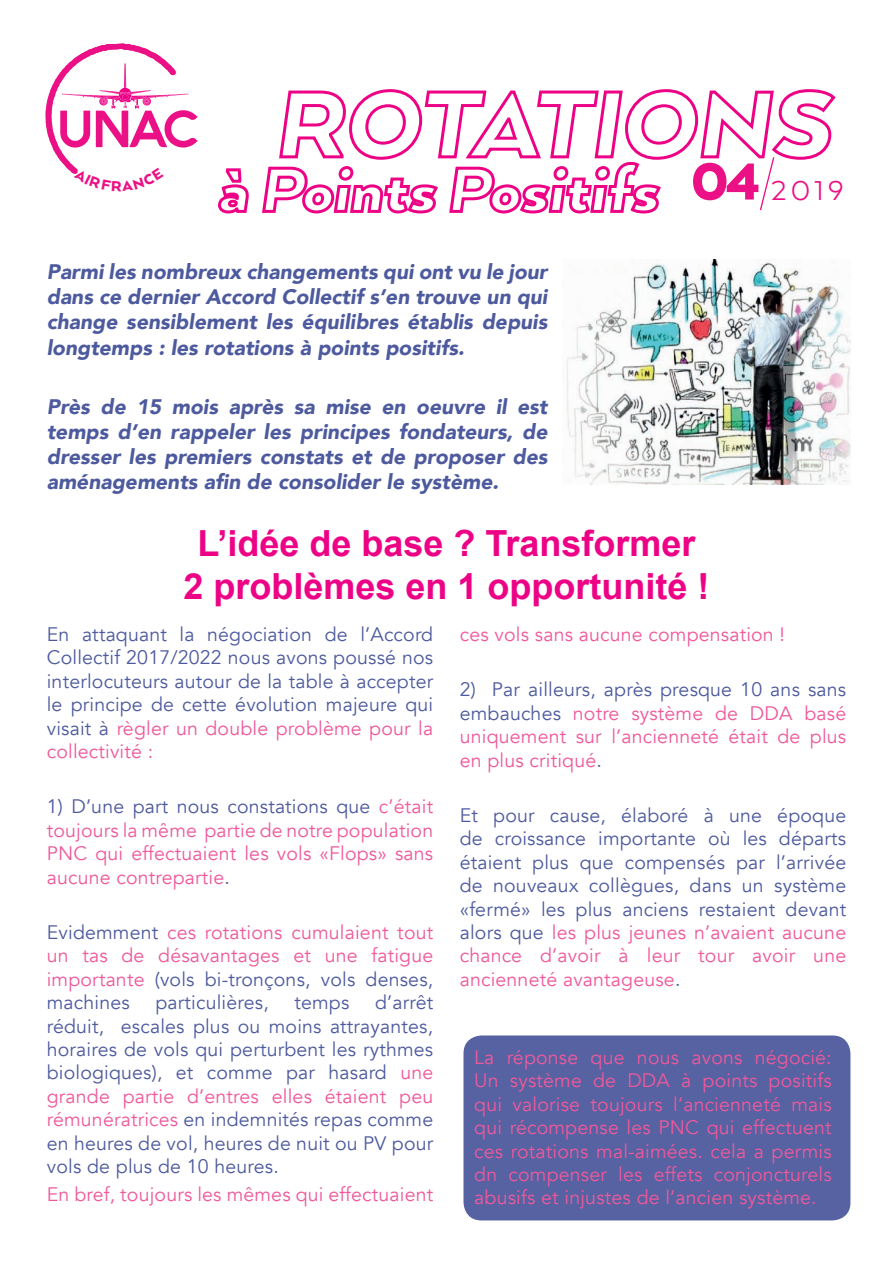
<style>
.page{position:relative;width:893px;height:1263px;background:#fff}
.page>*{position:absolute;margin:0;border:0;box-sizing:border-box;transform-origin:0 0}
.t1{font:700 51px "Aquawax";color:#eb1085}
.t2{font:700 36px/43.2px "Arial";color:#ed0286;text-align:center}
.t3{font:31.5px "Arquitecta";color:#eb1085}
.t4{font:italic 900 21px/25.2px "Avenir";color:#4d5a9e;text-align:justify}
.t5{font:19.5px/23.4px "Avenir";letter-spacing:.01em;color:#4d5a9e;text-align:justify}
.t6{font:19.5px/23.4px "Avenir";letter-spacing:.01em;color:#ef599c;text-align:justify}
.s1{font-weight:900;font-size:60px}
.s2{font-weight:100;font-size:60px}
.s3{color:#ef599c}
.s4{color:#4d5a9e}
</style>
<div class="page">
<img style="left:566px;top:260px;width:284px;height:225px">
<svg style="left:218px;top:168px;width:31px;height:46px"></svg>
<svg style="left:262px;top:89px;width:574px;height:125px"></svg>
<div style="left:463px;top:1035px;width:387px;height:185px;background:#5662a2;border-radius:18px"></div>
<svg style="left:61px;top:63px;width:128px;height:46px"></svg>
<h1 class="t1" style="left:56px;top:96px;width:145px">UNAC</h1>
<p class="t4" style="left:47px;top:259px;width:502px">Parmi les nombreux changements qui ont vu le jour dans ce dernier Accord Collectif s’en trouve un qui change sensiblement les équilibres établis depuis longtemps : les rotations à points positifs.</p>
<p class="t4" style="left:47px;top:393px;width:502px">Près de 15 mois après sa mise en oeuvre il est temps d’en rappeler les principes fondateurs, de dresser les premiers constats et de proposer des aménagements afin de consolider le système.</p>
<h3 class="t3" style="left:691px;top:170px;width:154px"><span class="s1">04</span><span class="s2">/</span>2019</h3>
<h2 class="t2" style="left:183px;top:523px;width:528px">L’idée de base ? Transformer<br>2 problèmes en 1 opportunité !</h2>
<p class="t5" style="left:47px;top:623px;width:388px">En attaquant la négociation de l’Accord Collectif 2017/2022 nous avons poussé nos interlocuteurs autour de la table à accepter le principe de cette évolution majeure qui visait à <span class="s3">règler un double problème pour la collectivité :</span></p>
<p class="t6" style="left:460px;top:623px;width:327px">ces vols sans aucune compensation !</p>
<p class="t6" style="left:460px;top:678px;width:388px"><span class="s4">2) Par ailleurs, après presque 10 ans sans embauches</span> notre système de DDA basé uniquement sur l’ancienneté était de plus en plus critiqué<span class="s4">.</span></p>
<p class="t5" style="left:460px;top:804px;width:388px">Et pour cause, élaboré à une époque de croissance importante où les départs étaient plus que compensés par l’arrivée de nouveaux collègues, dans un système «fermé» les plus anciens restaient devant alors que <span class="s3">les plus jeunes n’avaient aucune chance d’avoir à leur tour avoir une ancienneté avantageuse</span>.</p>
<p class="t6" style="left:47px;top:795px;width:388px"><span class="s4">1) D’une part nous constations que</span> c’était toujours la même partie de notre population PNC qui effectuaient les vols «Flops» sans aucune contrepartie<span class="s4">.</span></p>
<p class="t6" style="left:47px;top:921px;width:388px"><span class="s4">Evidemment</span> ces rotations cumulaient tout un tas de désavantages et une fatigue importante <span class="s4">(vols bi-tronçons, vols denses, machines</span></p>
<p class="t5" style="left:47px;top:991px;width:388px;text-indent:328px">d’arrêt réduit, escales plus ou moins attrayantes, horaires de vols qui perturbent les rythmes biologiques), et comme par hasard <span class="s3">une grande partie d’entres elles étaient peu rémunératrices</span> en indemnités repas comme en heures de vol, heures de nuit ou PV pour vols de plus de 10 heures.</p>
<p class="t6" style="left:47px;top:1182px;width:388px">En bref, toujours les mêmes qui effectuaient</p>
<p class="t5" style="left:155px;top:991px;width:115px">particulières,</p>
<p class="t5" style="left:294px;top:991px;width:56px">temps</p>
<p class="t6" style="left:474px;top:1046px;width:359px">La réponse que nous avons négocié:<br>Un système de DDA à points positifs qui valorise toujours l’ancienneté mais qui récompense les PNC qui effectuent ces rotations mal-aimées. cela a permis dn compenser les effets conjoncturels abusifs et injustes de l’ancien système.</p>
</div>
